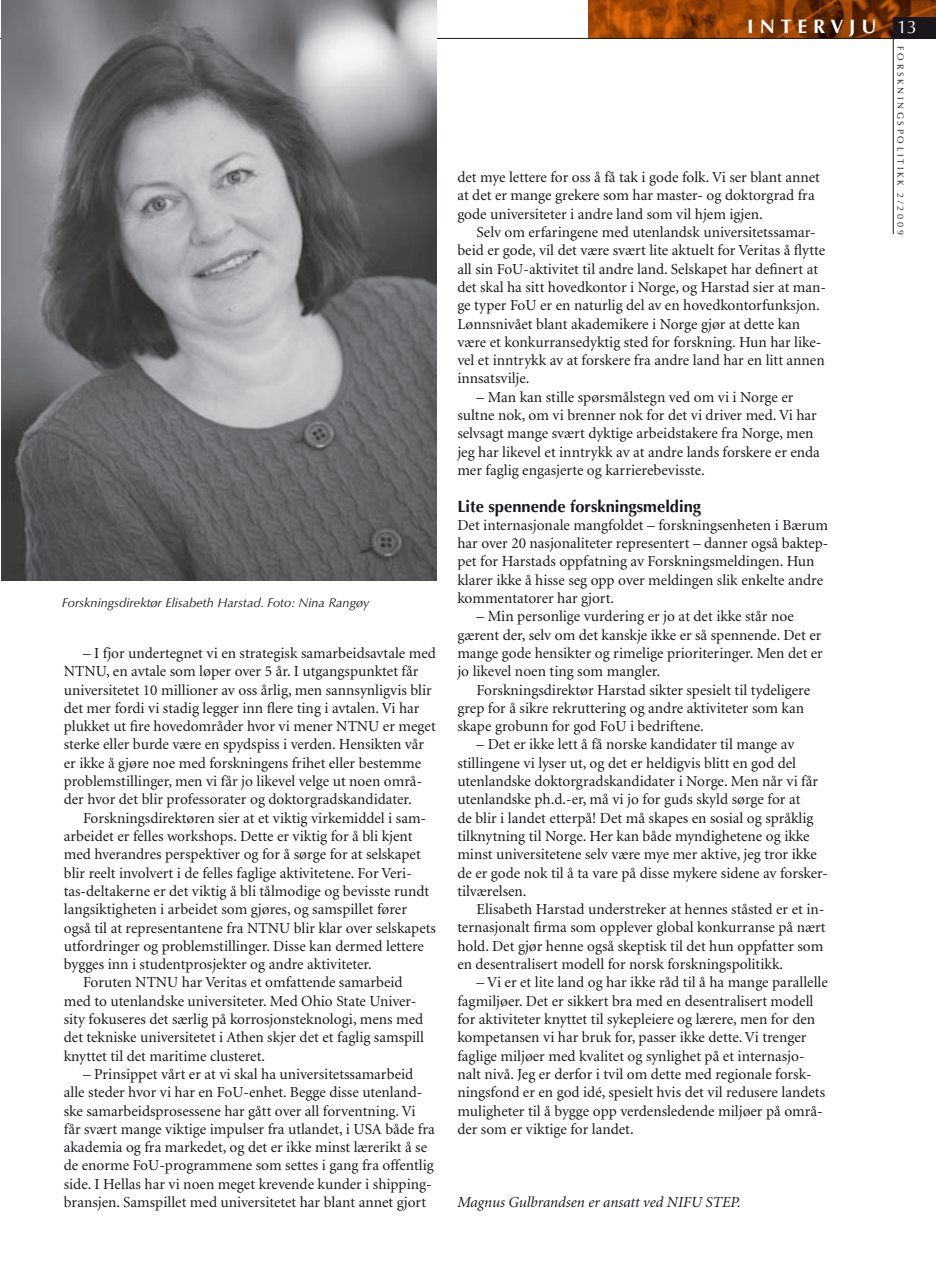
<style>
.page{position:relative;width:936px;height:1263px;background:#fff}
.page>*{position:absolute;margin:0;border:0;box-sizing:border-box;transform-origin:0 0}
.t1{font:700 19.5px "Optima LT Std";letter-spacing:.3em;color:#fff}
.t2{font:18px "Optima LT Std";color:#fff}
.t3{font:700 16.5px "Optima LT Std";color:#1a171c}
.t4{font:15.3px/18.3px "Minion";color:#1a171c}
.t5{font:italic 15.3px "Minion";color:#1a171c}
.t6{font:italic 12.75px "Optima";color:#1a171c}
.t7{font:9px "Optima LT Std";letter-spacing:.3em;color:#1a171c}
</style>
<div class="page">
<img style="left:588px;top:0;width:347px;height:38px">
<div style="left:893px;top:17px;width:42px;height:21px;background:#1a171c"></div>
<hr style="left:0;top:38px;width:935px;height:1px;background:#1a171c">
<hr style="left:892px;top:17px;width:1px;height:217px;background:#1a171c">
<img style="left:1px;top:0;width:435px;height:580px">
<p class="t1" style="left:747px;top:15px;width:131px">intervju</p>
<p class="t6" style="left:62px;top:595px;width:309px">Forskningsdirektør Elisabeth Harstad. Foto: Nina Rangøy</p>
<p class="t4" style="left:64px;top:644px;width:373px;text-indent:19px">– I fjor undertegnet vi en strategisk samarbeidsavtale med NTNU, en avtale som løper over 5 år. I utgangspunktet får universitetet 10 millioner av oss årlig, men sannsynligvis blir det mer fordi vi stadig legger inn flere ting i avtalen. Vi har plukket ut fire hovedområder hvor vi mener NTNU er meget sterke eller burde være en spydspiss i verden. Hensikten vår er ikke å gjøre noe med forskningens frihet eller bestemme problemstillinger, men vi får jo likevel velge ut noen områ&shy;der hvor det blir professorater og doktorgradskandidater.</p>
<p class="t4" style="left:83px;top:809px;width:343px">Forskningsdirektøren sier at et viktig virkemiddel i sam-</p>
<p class="t4" style="left:64px;top:827px;width:350px">arbeidet er felles workshops. Dette er viktig for å bli kjent</p>
<p class="t4" style="left:64px;top:846px;width:358px">med hverandres perspektiver og for å sørge for at selskapet</p>
<p class="t4" style="left:64px;top:864px;width:348px">blir reelt involvert i de felles faglige aktivitetene. For Veri-</p>
<p class="t4" style="left:64px;top:882px;width:367px">tas-deltakerne er det viktig å bli tålmodige og bevisste rundt</p>
<p class="t4" style="left:64px;top:901px;width:344px">langsiktigheten i arbeidet som gjøres, og samspillet fører</p>
<p class="t4" style="left:64px;top:919px;width:373px">også til at representantene fra NTNU blir klar over selskapets</p>
<p class="t4" style="left:64px;top:937px;width:362px">utfordringer og problemstillinger. Disse kan dermed lettere</p>
<p class="t4" style="left:64px;top:956px;width:309px">bygges inn i studentprosjekter og andre aktiviteter.</p>
<p class="t4" style="left:83px;top:974px;width:321px">Foruten NTNU har Veritas et omfattende samarbeid</p>
<p class="t4" style="left:64px;top:992px;width:352px">med to utenlandske universiteter. Med Ohio State Univer-</p>
<p class="t4" style="left:64px;top:1010px;width:361px">sity fokuseres det særlig på korrosjonsteknologi, mens med</p>
<p class="t4" style="left:64px;top:1029px;width:362px">det tekniske universitetet i Athen skjer det et faglig samspill</p>
<p class="t4" style="left:64px;top:1047px;width:203px">knyttet til det maritime clusteret.</p>
<p class="t4" style="left:64px;top:1065px;width:372px;text-indent:19px">– Prinsippet vårt er at vi skal ha universitetssamarbeid alle steder hvor vi har en FoU-enhet. Begge disse utenland&shy;ske samarbeidsprosessene har gått over all forventning. Vi får svært mange viktige impulser fra utlandet, i USA både fra akademia og fra markedet, og det er ikke minst lærerikt å se de enorme FoU-programmene som settes i gang fra offentlig side. I Hellas har vi noen meget krevende kunder i shipping&shy;bransjen. Samspillet med universitetet har blant annet gjort</p>
<p class="t4" style="left:457px;top:169px;width:364px">det mye lettere for oss å få tak i gode folk. Vi ser blant annet at det er mange grekere som har master- og doktorgrad fra gode universiteter i andre land som vil hjem igjen.</p>
<p class="t4" style="left:457px;top:224px;width:369px;text-indent:19px">Selv om erfaringene med utenlandsk universitetssamar&shy;beid er gode, vil det være svært lite aktuelt for Veritas å flytte all sin FoU-aktivitet til andre land. Selskapet har definert at det skal ha sitt hovedkontor i Norge, og Harstad sier at man&shy;ge typer FoU er en naturlig del av en hovedkontorfunksjon.<br>Lønnsnivået blant akademikere i Norge gjør at dette kan være et konkurransedyktig sted for forskning. Hun har like&shy;vel et inntrykk av at forskere fra andre land har en litt annen innsatsvilje.</p>
<p class="t4" style="left:457px;top:388px;width:364px;text-indent:19px">– Man kan stille spørsmålstegn ved om vi i Norge er sultne nok, om vi brenner nok for det vi driver med. Vi har selvsagt mange svært dyktige arbeidstakere fra Norge, men jeg har likevel et inntrykk av at andre lands forskere er enda mer faglig engasjerte og karrierebevisste.</p>
<p class="t3" style="left:457px;top:496px;width:245px">Lite spennende forskningsmelding</p>
<p class="t4" style="left:457px;top:516px;width:372px">Det internasjonale mangfoldet – forskningsenheten i Bærum har over 20 nasjonaliteter representert – danner også baktep&shy;pet for Harstads oppfatning av Forskningsmeldingen. Hun klarer ikke å hisse seg opp over meldingen slik enkelte andre kommentatorer har gjort.</p>
<p class="t4" style="left:457px;top:608px;width:367px;text-indent:19px">– Min personlige vurdering er jo at det ikke står noe gærent der, selv om det kanskje ikke er så spennende. Det er mange gode hensikter og rimelige prioriteringer. Men det er jo likevel noen ting som mangler.</p>
<p class="t4" style="left:457px;top:681px;width:354px;text-indent:19px">Forskningsdirektør Harstad sikter spesielt til tydeligere grep for å sikre rekruttering og andre aktiviteter som kan skape grobunn for god FoU i bedriftene.</p>
<p class="t4" style="left:457px;top:736px;width:370px;text-indent:19px">– Det er ikke lett å få norske kandidater til mange av stillingene vi lyser ut, og det er heldigvis blitt en god del utenlandske doktorgradskandidater i Norge. Men når vi får utenlandske ph.d.-er, må vi jo for guds skyld sørge for at<br>de blir i landet etterpå! Det må skapes en sosial og språklig tilknytning til Norge. Her kan både myndighetene og ikke minst universitetene selv være mye mer aktive, jeg tror ikke de er gode nok til å ta vare på disse mykere sidene av forsker&shy;tilværelsen.</p>
<p class="t4" style="left:457px;top:901px;width:370px;text-indent:19px">Elisabeth Harstad understreker at hennes ståsted er et in&shy;ternasjonalt firma som opplever global konkurranse på nært hold. Det gjør henne også skeptisk til det hun oppfatter som en desentralisert modell for norsk forskningspolitikk.</p>
<p class="t4" style="left:457px;top:974px;width:372px;text-indent:19px">– Vi er et lite land og har ikke råd til å ha mange parallelle fagmiljøer. Det er sikkert bra med en desentralisert modell for aktiviteter knyttet til sykepleiere og lærere, men for den kompetansen vi har bruk for, passer ikke dette. Vi trenger faglige miljøer med kvalitet og synlighet på et internasjo&shy;nalt nivå. Jeg er derfor i tvil om dette med regionale forsk&shy;ningsfond er en god idé, spesielt hvis det vil redusere landets muligheter til å bygge opp verdensledende miljøer på områ&shy;der som er viktige for landet.</p>
<p class="t5" style="left:457px;top:1194px;width:285px">Magnus Gulbrandsen er ansatt ved NIFU STEP.</p>
<p class="t2" style="left:897px;top:17px;width:22px">13</p>
<p class="t7" style="left:905px;top:46px;width:190px;rotate:90deg">Forskningspolitikk 2/2009</p>
</div>
